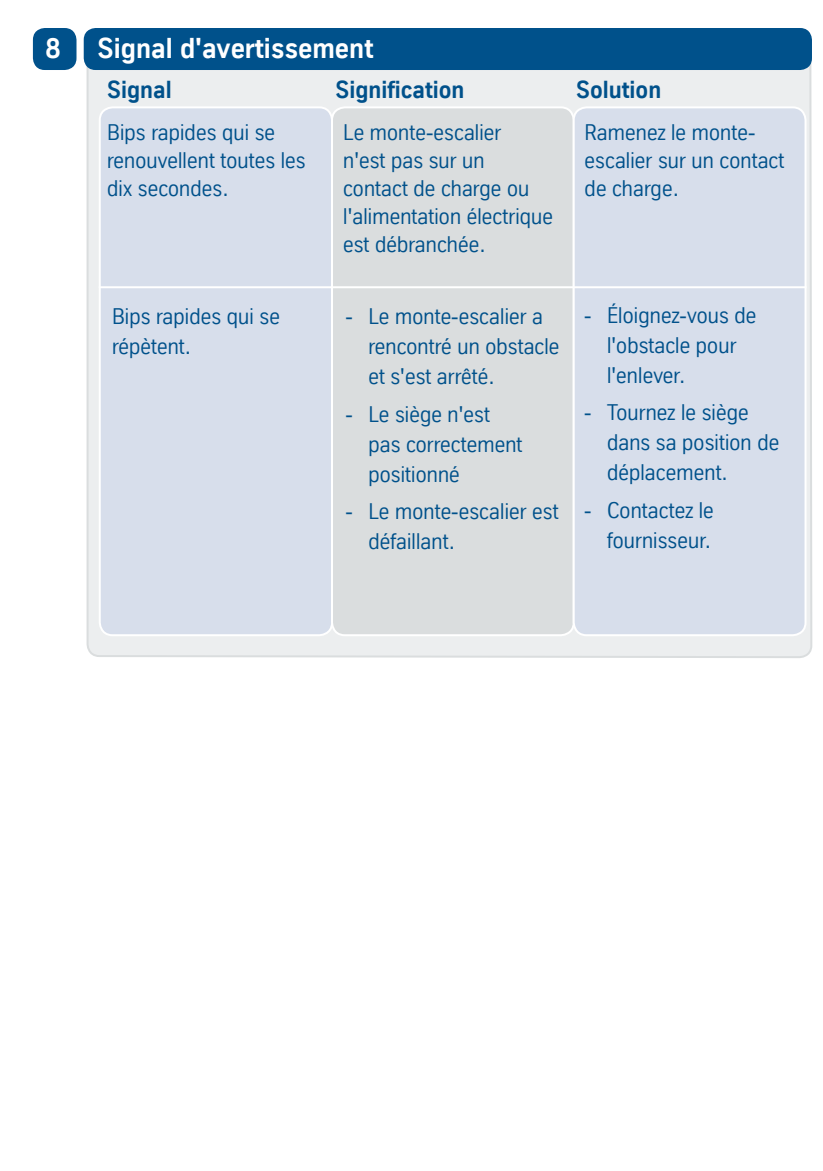
<style>
.page{position:relative;width:823px;height:1171px;background:#fff}
.page>*{position:absolute;margin:0;border:0;box-sizing:border-box;transform-origin:0 0}
.t1{font:700 28px "TK Type";color:#fff}
.t2{font:700 24px "TK Type";color:#00518b}
.t3{font:22px/30px "TK Type";color:#00518b}
</style>
<div class="page">
<svg style="left:85px;top:28px;width:727px;height:630px;background:#ebedee"></svg>
<div style="left:100px;top:107px;width:232px;height:528px;background:#d7deeb;border-radius:13px"></div>
<div style="left:99px;top:106px;width:234px;height:530px;border:2px solid #fff;border-radius:13px"></div>
<div style="left:332px;top:107px;width:241px;height:528px;background:#daddde;border-radius:13px"></div>
<div style="left:331px;top:106px;width:243px;height:530px;border:2px solid #fff;border-radius:13px"></div>
<div style="left:573px;top:107px;width:232px;height:528px;background:#d7deeb;border-radius:13px"></div>
<div style="left:572px;top:106px;width:234px;height:530px;border:2px solid #fff;border-radius:13px"></div>
<hr style="left:99px;top:286px;width:707px;height:2px;background:#fff">
<div style="left:33px;top:28px;width:43px;height:42px;background:#00518b;border-radius:12px"></div>
<div style="left:84px;top:28px;width:727px;height:42px;background:#00518b;border-radius:12px"></div>
<p class="t1" style="left:45px;top:33px;width:17px">8</p>
<p class="t1" style="left:97px;top:33px;width:277px">Signal d'avertissement</p>
<p class="t2" style="left:107px;top:77px;width:66px">Signal</p>
<p class="t2" style="left:335px;top:77px;width:130px">Signification</p>
<p class="t2" style="left:575px;top:77px;width:87px">Solution</p>
<p class="t3" style="left:584px;top:119px;width:201px;line-height:28px">Ramenez le monte&shy;escalier sur un contact de charge.</p>
<p class="t3" style="left:107px;top:119px;width:200px;line-height:28px">Bips rapides qui se renouvellent toutes les dix secondes.</p>
<p class="t3" style="left:343px;top:119px;width:211px;line-height:28px">Le monte-escalier<br>n'est pas sur un contact de charge ou l'alimentation électrique est débranchée.</p>
<p class="t3" style="left:112px;top:302px;width:169px">Bips rapides qui se répètent.</p>
<p class="t3" style="left:368px;top:302px;width:192px;text-indent:-23px">- Le monte-escalier a rencontré un obstacle et s'est arrêté.</p>
<p class="t3" style="left:368px;top:399px;width:156px;text-indent:-23px">- Le siège n'est pas correctement positionné</p>
<p class="t3" style="left:368px;top:497px;width:192px;text-indent:-23px">- Le monte-escalier est défaillant.</p>
<p class="t3" style="left:606px;top:300px;width:151px;text-indent:-23px">- Éloignez-vous de l'obstacle pour l'enlever.</p>
<p class="t3" style="left:606px;top:398px;width:174px;text-indent:-23px">- Tournez le siège dans sa position de déplacement.</p>
<p class="t3" style="left:584px;top:495px;width:131px;text-align:right">- Contactez le fournisseur.</p>
</div>
